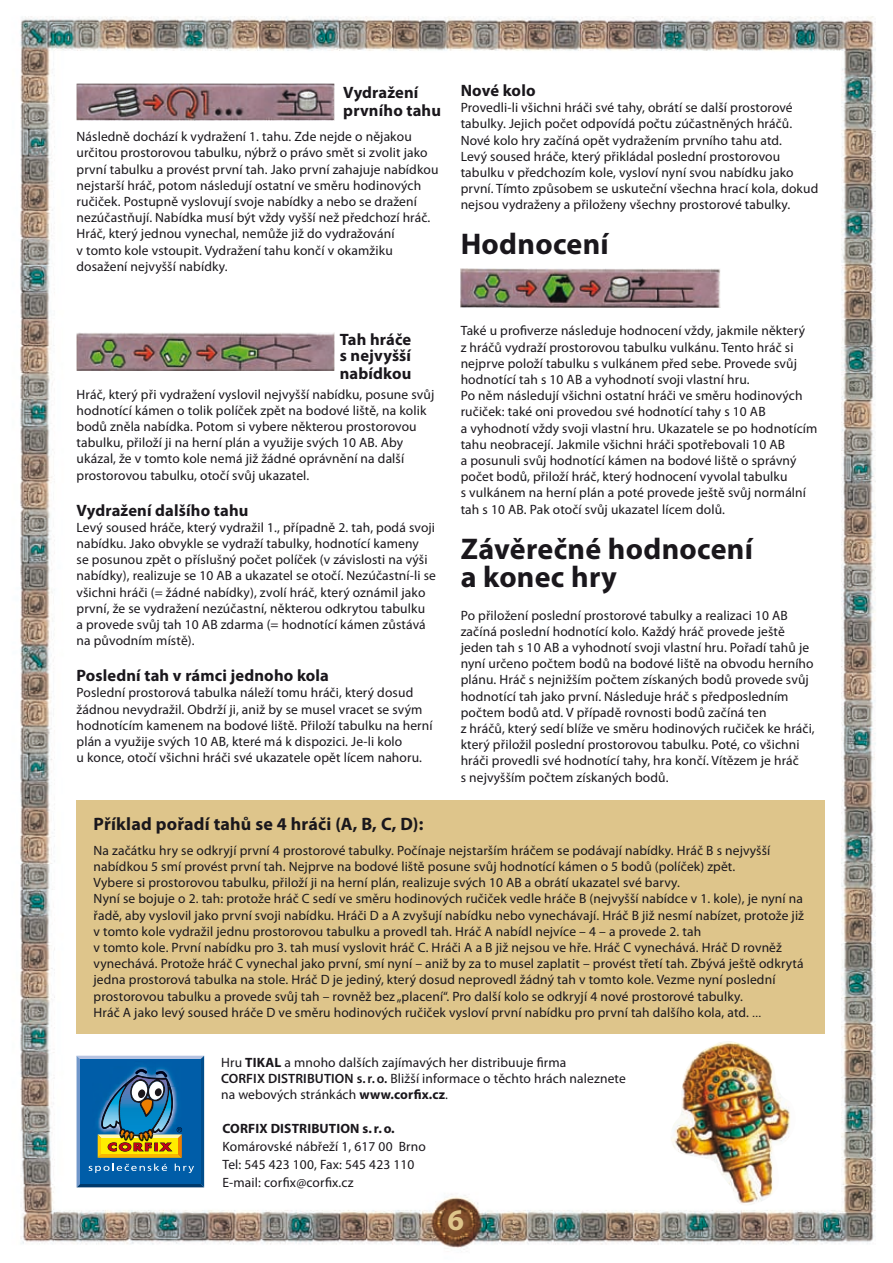
<style>
.page{position:relative;width:893px;height:1263px;background:#fff}
.page>*{position:absolute;margin:0;border:0;box-sizing:border-box;transform-origin:0 0}
.t1{font:700 30px/28.5px "Myriad Pro";letter-spacing:.01em;color:#1a171c}
.t2{font:700 30px "Myriad Pro";color:#dec58b}
.t3{font:700 18px "Myriad Pro";letter-spacing:.01em;color:#1a171c}
.t4{font:700 16.5px/18px "Myriad Pro";letter-spacing:.01em;color:#1a171c}
.t5{font:13.5px/16.2px "Myriad Pro";letter-spacing:.01em;color:#1a171c}
.t6{font:700 13.5px "Myriad Pro";letter-spacing:.01em;color:#1a171c}
.s1{font-family:"U001 TOT"}
.s2{font-weight:700}
.s3{font-weight:600}
</style>
<div class="page">
<img style="left:20px;top:16px;width:856px;height:1234px">
<div style="left:77px;top:800px;width:748px;height:234px;background:#dec58b"></div>
<img style="left:77px;top:84px;width:258px;height:287px">
<img style="left:667px;top:1041px;width:132px;height:165px">
<img style="left:461px;top:268px;width:259px;height:40px">
<svg style="left:77px;top:1056px;width:127px;height:131px;background:#347195"></svg>
<p class="t4" style="left:343px;top:83px;width:99px">Vydražení prvního tahu</p>
<p class="t5" style="left:77px;top:128px;width:363px">Následně dochází k vydražení 1. tahu. Zde nejde o nějakou určitou prostorovou tabulku, nýbrž o právo smět si zvolit jako první tabulku a provést první tah. Jako první zahajuje nabídkou nejstarší hráč, potom následují ostatní ve směru hodinových ručiček. Postupně vyslovují svoje nabídky a nebo se dražení nezúčastňují. Nabídka musí být vždy vyšší než předchozí hráč.<br>Hráč, který jednou vynechal, nemůže již do vydražování<br>v tomto kole vstoupit. Vydražení tahu končí v okamžiku dosažení nejvyšší nabídky.</p>
<p class="t4" style="left:461px;top:81px;width:76px">Nové kolo</p>
<p class="t5" style="left:461px;top:99px;width:359px">Provedli-li všichni hráči své tahy, obrátí se další prostorové tabulky. Jejich počet odpovídá počtu zúčastněných hráčů.<br>Nové kolo hry začíná opět vydražením prvního tahu atd.<br>Levý soused hráče, který přikládal poslední prostorovou tabulku v předchozím kole, vysloví nyní svou nabídku jako první. Tímto způsobem se uskuteční všechna hrací kola, dokud nejsou vydraženy a přiloženy všechny prostorové tabulky.</p>
<h1 class="t1" style="left:461px;top:229px;width:150px">Hodnocení</h1>
<p class="t4" style="left:340px;top:330px;width:73px;line-height:16.5px">Tah hráče s nejvyšší</p>
<p class="t4" style="left:340px;top:364px;width:73px">nabídkou</p>
<p class="t5" style="left:77px;top:386px;width:359px">Hráč, který při vydražení vyslovil nejvyšší nabídku, posune svůj hodnotící kámen o tolik políček zpět na bodové liště, na kolik bodů zněla nabídka. Potom si vybere některou prostorovou tabulku, přiloží ji na herní plán a využije svých 10 AB. Aby ukázal, že v tomto kole nemá již žádné oprávnění na další prostorovou tabulku, otočí svůj ukazatel.</p>
<p class="t4" style="left:77px;top:500px;width:173px">Vydražení dalšího tahu</p>
<p class="t5" style="left:77px;top:519px;width:361px">Levý soused hráče, který vydražil 1., případně 2. tah, podá svoji nabídku. Jako obvykle se vydraží tabulky, hodnotící kameny<br>se posunou zpět o příslušný počet políček (v závislosti na výši nabídky), realizuje se 10 AB a ukazatel se otočí. Nezúčastní-li se všichni hráči (= žádné nabídky), zvolí hráč, který oznámil jako první, že se vydražení nezúčastní, některou odkrytou tabulku<br>a provede svůj tah 10 AB zdarma (= hodnotící kámen zůstává na původním místě).</p>
<p class="t4" style="left:77px;top:666px;width:254px">Poslední tah v rámci jednoho kola</p>
<p class="t5" style="left:77px;top:684px;width:358px">Poslední prostorová tabulka náleží tomu hráči, který dosud žádnou nevydražil. Obdrží ji, aniž by se musel vracet se svým hodnotícím kamenem na bodové liště. Přiloží tabulku na herní plán a využije svých 10 AB, které má k dispozici. Je-li kolo<br>u konce, otočí všichni hráči své ukazatele opět lícem nahoru.</p>
<p class="t5" style="left:461px;top:323px;width:358px">Také u profiverze následuje hodnocení vždy, jakmile některý<br>z hráčů vydraží prostorovou tabulku vulkánu. Tento hráč si nejprve položí tabulku s vulkánem před sebe. Provede svůj hodnotící tah s 10 AB a vyhodnotí svoji vlastní hru.<br>Po něm následují všichni ostatní hráči ve směru hodinových ručiček: také oni provedou své hodnotící tahy s 10 AB<br>a vyhodnotí vždy svoji vlastní hru. Ukazatele se po hodnotícím tahu neobracejí. Jakmile všichni hráči spotřebovali 10 AB<br>a posunuli svůj hodnotící kámen na bodové liště o správný počet bodů, přiloží hráč, který hodnocení vyvolal tabulku<br>s vulkánem na herní plán a poté provede ještě svůj normální tah s 10 AB. Pak otočí svůj ukazatel lícem dolů.</p>
<h1 class="t1" style="left:461px;top:533px;width:294px">Závěrečné hodnocení a konec hry</h1>
<p class="t5" style="left:461px;top:607px;width:356px">Po přiložení poslední prostorové tabulky a realizaci 10 AB začíná poslední hodnotící kolo. Každý hráč provede ještě jeden tah s 10 AB a vyhodnotí svoji vlastní hru. Pořadí tahů je nyní určeno počtem bodů na bodové liště na obvodu herního plánu. Hráč s nejnižším počtem získaných bodů provede svůj hodnotící tah jako první. Následuje hráč s předposledním počtem bodů atd. V případě rovnosti bodů začíná ten<br>z hráčů, který sedí blíže ve směru hodinových ručiček ke hráči, který přiložil poslední prostorovou tabulku. Poté, co všichni hráči provedli své hodnotící tahy, hra končí. Vítězem je hráč<br>s nejvyšším počtem získaných bodů.</p>
<h2 class="t3" style="left:94px;top:812px;width:331px">Příklad pořadí tahů se 4 hráči (A, B, C, D):</h2>
<p class="t5" style="left:94px;top:842px;width:712px">Na začátku hry se odkryjí první 4 prostorové tabulky. Počínaje nejstarším hráčem se podávají nabídky. Hráč B s nejvyšší nabídkou 5 smí provést první tah. Nejprve na bodové liště posune svůj hodnotící kámen o 5 bodů (políček) zpět.<br>Vybere si prostorovou tabulku, přiloží ji na herní plán, realizuje svých 10 AB a obrátí ukazatel své barvy.<br>Nyní se bojuje o 2. tah: protože hráč C sedí ve směru hodinových ručiček vedle hráče B (nejvyšší nabídce v 1. kole), je nyní na řadě, aby vyslovil jako první svoji nabídku. Hráči D a A zvyšují nabídku nebo vynechávají. Hráč B již nesmí nabízet, protože již v tomto kole vydražil jednu prostorovou tabulku a provedl tah. Hráč A nabídl nejvíce – 4 – a provede 2. tah<br>v tomto kole. První nabídku pro 3. tah musí vyslovit hráč C. Hráči A a B již nejsou ve hře. Hráč C vynechává. Hráč D rovněž vynechává. Protože hráč C vynechal jako první, smí nyní – aniž by za to musel zaplatit – provést třetí tah. Zbývá ještě odkrytá jedna prostorová tabulka na stole. Hráč D je jediný, který dosud neprovedl žádný tah v tomto kole. Vezme nyní poslední prostorovou tabulku a provede svůj tah – rovněž bez „placení“. Pro další kolo se odkryjí 4 nové prostorové tabulky.<br>Hráč A jako levý soused hráče D ve směru hodinových ručiček vysloví první nabídku pro první tah dalšího kola, atd. <span class="s1">…</span></p>
<p class="t5" style="left:221px;top:1054px;width:406px">Hru <span class="s2">TIKAL</span> a mnoho dalších zajímavých her distribuuje firma<br><span class="s3">CORFIX DISTRIBUTION s.r. o.</span> Bližší informace o těchto hrách naleznete na webových stránkách <span class="s2">www.corfix.cz</span>.</p>
<p class="t6" style="left:223px;top:1119px;width:174px">CORFIX DISTRIBUTION s.r. o.</p>
<p class="t5" style="left:223px;top:1137px;width:205px;line-height:18px">Komárovské nábřeží 1, 617 00 Brno<br>Tel: 545 423 100, Fax: 545 423 110<br>E-mail: corfix@corfix.cz</p>
<h1 class="t2" style="left:447px;top:1200px;width:18px">6</h1>
</div>
